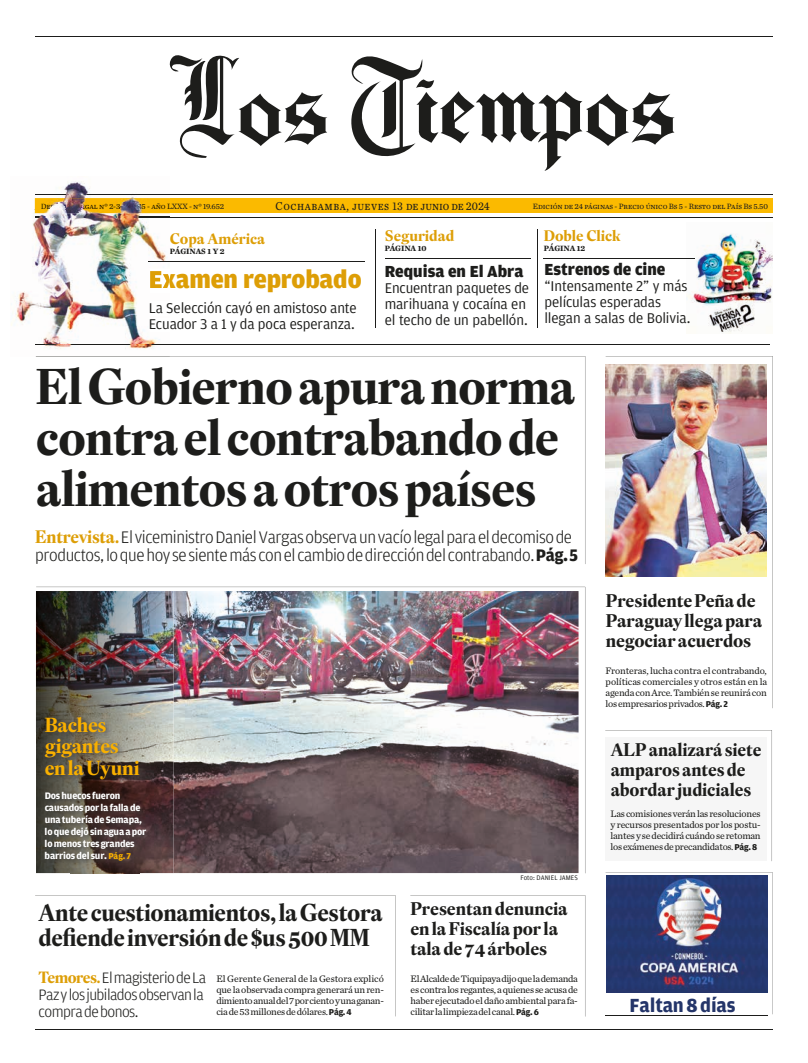
<style>
.page{position:relative;width:808px;height:1063px;background:#fff}
.page>*{position:absolute;margin:0;border:0;box-sizing:border-box;transform-origin:0 0}
.t1{font:700 49.2px/51.2px "Eudald Headline";letter-spacing:-.02em;color:#1d1d1b}
.t2{font:900 26px "Amplitude";letter-spacing:-.005em;color:#dd9e06}
.t3{font:700 24px/25px "Eudald Headline";letter-spacing:-.02em;color:#1d1d1b}
.t4{font:700 20.2px "Amplitude";letter-spacing:-.01em;color:#243569}
.t5{font:700 20px/21.5px "Eudald Headline";letter-spacing:-.02em;color:#f9b000}
.t6{font:700 18px/20px "Eudald Headline";letter-spacing:-.01em;color:#1d1d1b}
.t7{font:300 17.7px/18.7px "Amplitude";letter-spacing:-.025em;color:#1d1d1b}
.t8{font:900 17px "Amplitude";color:#1d1d1b}
.t9{font:300 16px/17px "Amplitude";letter-spacing:-.035em;color:#1d1d1b}
.t10{font:15px/16px "Amplitude";letter-spacing:-.005em;color:#1d1d1b}
.t11{font:700 15px "Eudald Headline";letter-spacing:-.005em;color:#dd9e06}
.t12{font:12px "Chronicle Text G2";letter-spacing:.095em;color:#1d1d1b;scale:.9 1}
.t13{font:700 10px/12px "Amplitude";letter-spacing:-.02em;color:#fff}
.t14{font:9.8px/11px "Chronicle Text G2";letter-spacing:-.03em;color:#1d1d1b;text-align:justify}
.t15{font:8px "Chronicle Text G2";letter-spacing:.075em;color:#1d1d1b}
.t16{font:8px "Chronicle Text G2";color:#1d1600}
.t17{font:700 8px "Chronicle Text G1";letter-spacing:-.005em;color:#1d1d1b}
.t18{font:7px "Amplitude";color:#1d1d1b}
.s1{color:#f9f3f8}
.s2{color:#716ea2}
.s3{color:#9c5159}
.s4{color:#8d4755}
.s5{color:#6b505f}
.s6{color:#ac6e6f}
.s7{color:#585a88}
.s8{color:#4c4d71}
.s9{color:#464472}
.s10{color:#4c4e73}
.s11{color:#1d1d1b}
.s12{font-family:"Eudald Headline";font-weight:700;color:#dd9e06}
.s13{font-weight:700}
.s14{font-size:9px;color:#f9b000}
.s15{font-family:"Amplitude";font-weight:700;font-size:9px}
</style>
<div class="page">
<img style="left:687px;top:233px;width:85px;height:101px">
<svg style="left:36px;top:873px;width:137px;height:1px"></svg>
<svg style="left:410px;top:895px;width:175px;height:1px"></svg>
<svg style="left:35px;top:895px;width:360px;height:1px"></svg>
<hr style="left:36px;top:1029px;width:737px;height:1px;background:#1d1d1b">
<hr style="left:149px;top:261px;width:216px;height:1px;background:#1d1d1b">
<hr style="left:36px;top:344px;width:733px;height:1px;background:#1d1d1b">
<img style="left:606px;top:356px;width:167px;height:352px">
<svg style="left:605px;top:730px;width:167px;height:131px"></svg>
<div style="left:605px;top:737px;width:162px;height:124px;background:#f6f6f6"></div>
<img style="left:36px;top:587px;width:549px;height:286px">
<img style="left:42px;top:714px;width:111px;height:154px">
<hr style="left:544px;top:258px;width:151px;height:1px;background:#1d1d1b">
<hr style="left:376px;top:229px;width:1px;height:99px;background:#1d1d1b">
<hr style="left:537px;top:229px;width:1px;height:99px;background:#1d1d1b">
<hr style="left:385px;top:258px;width:145px;height:1px;background:#1d1d1b">
<hr style="left:35px;top:195px;width:737px;height:1px;background:#1d1d1b">
<hr style="left:35px;top:217px;width:737px;height:1px;background:#1d1d1b">
<hr style="left:36px;top:37px;width:737px;height:1px;background:#1d1d1b">
<svg style="left:169px;top:55px;width:158px;height:103px"></svg>
<svg style="left:351px;top:56px;width:324px;height:115px"></svg>
<div style="left:35px;top:198px;width:737px;height:15px;background:#fbba00"></div>
<svg style="left:605px;top:872px;width:167px;height:121px;background:#4f5a85"></svg>
<hr style="left:605px;top:1015px;width:162px;height:1px;background:#1d1d1b">
<img style="left:11px;top:181px;width:159px;height:176px">
<img style="left:36px;top:356px;width:134px;height:1px">
<img style="left:150px;top:302px;width:20px;height:13px">
<img style="left:150px;top:318px;width:20px;height:13px">
<svg style="left:149px;top:261px;width:21px;height:1px"></svg>
<img style="left:36px;top:344px;width:134px;height:1px">
<img style="left:150px;top:269px;width:20px;height:23px">
<img style="left:150px;top:271px;width:20px;height:17px">
<img style="left:35px;top:217px;width:135px;height:1px">
<img style="left:35px;top:195px;width:135px;height:1px">
<img style="left:35px;top:198px;width:135px;height:15px">
<img style="left:41px;top:203px;width:129px;height:6px">
<p class="t16" style="left:41px;top:200px;width:185px">Depó<span class="s1">s</span><span class="s2">i</span><span class="s3">t</span><span class="s4">o</span> <span class="s5">l</span><span class="s6">e</span>gal nº 2-3-<span class="s7">1</span><span class="s8">8</span><span class="s9">2-</span><span class="s10">8</span>5 - año L<span class="s11">XXX - nº 19.652</span></p>
<p class="t12" style="left:276px;top:197px;width:239px">Cochabamba, jueves 13 de junio de 2024</p>
<p class="t15" style="left:533px;top:201px;width:236px">Edición de 24 páginas - Precio único Bs 5 - Resto del País Bs 5.50</p>
<h3 class="t11" style="left:170px;top:229px;width:97px">Copa América</h3>
<p class="t17" style="left:170px;top:245px;width:56px">PÁGINAS 1 Y 2</p>
<h2 class="t2" style="left:149px;top:265px;width:214px">Examen reprobado</h2>
<h3 class="t10" style="left:149px;top:300px;width:209px">La Selección cayó en amistoso ante<br>Ecuador 3 a 1 y da poca esperanza.</h3>
<h3 class="t11" style="left:385px;top:225px;width:71px">Seguridad</h3>
<p class="t17" style="left:385px;top:242px;width:43px">PÁGINA 10</p>
<h3 class="t8" style="left:385px;top:262px;width:140px">Requisa en El Abra</h3>
<h3 class="t10" style="left:385px;top:280px;width:146px">Encuentran paquetes de marihuana y cocaína en el techo de un pabellón.</h3>
<h3 class="t11" style="left:544px;top:225px;width:79px">Doble Click</h3>
<p class="t17" style="left:544px;top:242px;width:43px">PÁGINA 12</p>
<h3 class="t8" style="left:544px;top:260px;width:122px">Estrenos de cine</h3>
<h3 class="t10" style="left:544px;top:278px;width:147px">“Intensamente 2” y más películas esperadas llegan a salas de Bolivia.</h3>
<h1 class="t1" style="left:36px;top:360px;width:541px">El Gobierno apura norma contra el contrabando de alimentos a otros países</h1>
<h3 class="t7" style="left:35px;top:527px;width:544px"><span class="s12">Entrevista.</span> El viceministro Daniel Vargas observa un vacío legal para el decomiso de productos, lo que hoy se siente más con el cambio de dirección del contrabando.<span class="s13">Pág. 5</span></h3>
<h3 class="t5" style="left:45px;top:714px;width:96px">Baches gigantes en la Uyuni</h3>
<p class="t13" style="left:45px;top:790px;width:103px">Dos huecos fueron causados por la falla de una tubería de Semapa, lo que dejó sin agua a por lo menos tres grandes barrios del sur. <span class="s14">Pág.7</span></p>
<h3 class="t3" style="left:39px;top:900px;width:346px">Ante cuestionamientos, la Gestora defiende inversión de $us 500 MM</h3>
<p class="t14" style="left:216px;top:973px;width:169px">El Gerente General de la Gestora explicó que la observada compra generará un ren&shy;dimiento anual del 7 por ciento y una ganan&shy;cia de 53 millones de dólares.<span class="s15">Pág.4</span></p>
<h3 class="t9" style="left:39px;top:970px;width:169px"><span class="s12">Temores.</span>El magisterio de La<br>Paz y los jubilados observan la compra de bonos.</h3>
<p class="t18" style="left:520px;top:874px;width:59px">Foto: DANIEL JAMES</p>
<h3 class="t6" style="left:410px;top:898px;width:159px">Presentan denuncia en la Fiscalía por la tala de 74 árboles</h3>
<p class="t14" style="left:411px;top:973px;width:169px">El Alcalde de Tiquipaya dijo que la demanda es contra los regantes, a quienes se acusa de haber ejecutado el daño ambiental para fa&shy;cilitar la limpieza del canal.<span class="s15">Pág.6</span></p>
<h3 class="t6" style="left:606px;top:590px;width:158px">Presidente Peña de<br>Paraguay llega para negociar acuerdos</h3>
<p class="t14" style="left:606px;top:665px;width:163px">Fronteras, lucha contra el contrabando, políticas comerciales y otros están en la agenda con Arce. También se reunirá con los empresarios privados. <span class="s15">Pág.2</span></p>
<h3 class="t6" style="left:611px;top:739px;width:152px">ALP analizará siete amparos antes de abordar judiciales</h3>
<p class="t14" style="left:610px;top:808px;width:152px">Las comisiones verán las resoluciones y recursos presentados por los postu&shy;lantes y se decidirá cuándo se retoman los exámenes de precandidatos. <span class="s15">Pág.8</span></p>
<h3 class="t4" style="left:629px;top:994px;width:107px">Faltan 8 días</h3>
</div>
